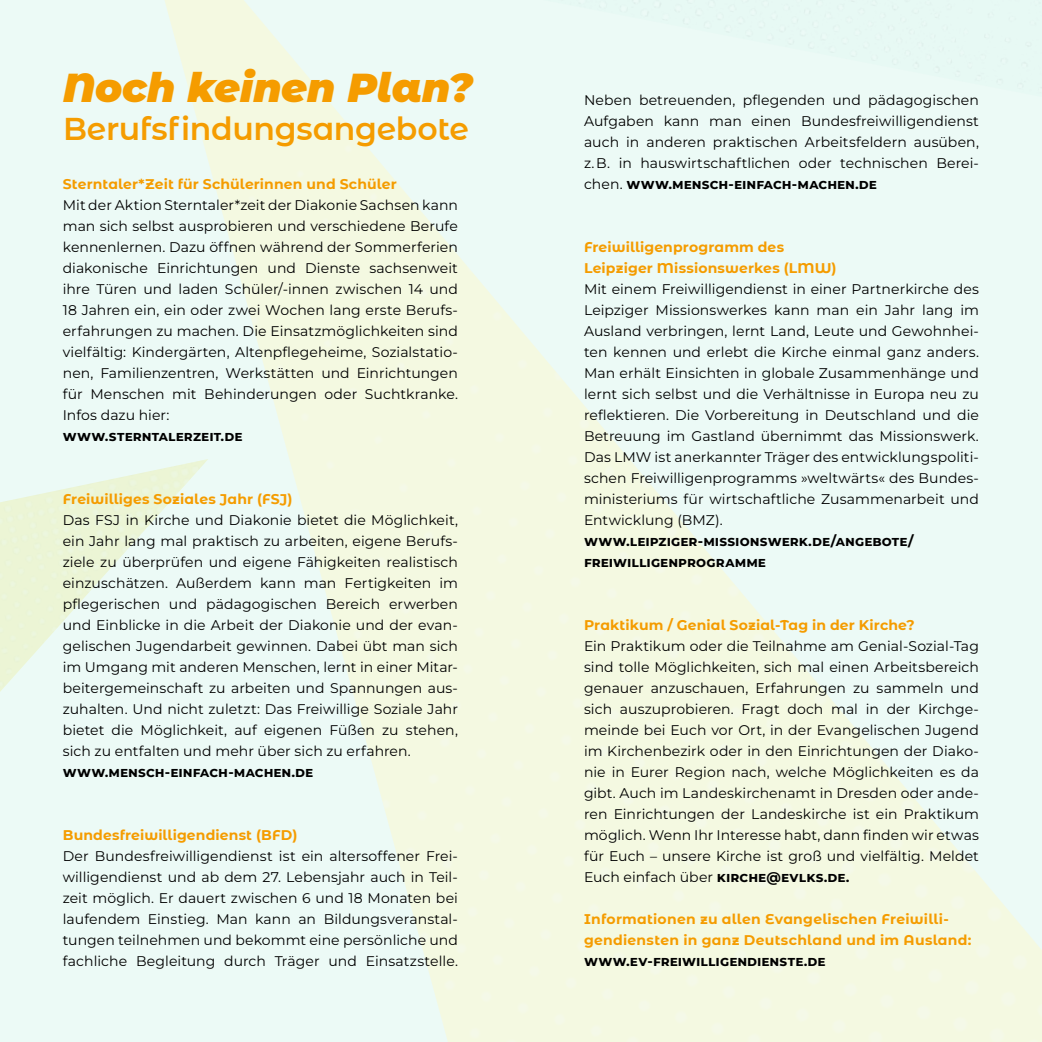
<style>
.page{position:relative;width:1042px;height:1042px;background:#fff}
.page>*{position:absolute;margin:0;border:0;box-sizing:border-box;transform-origin:0 0}
.t1{font:italic 900 40.25px "Montserrat Alternates";letter-spacing:-.005em;color:#f59c00}
.t2{font:600 31.5px "Montserrat Alternates";letter-spacing:-.01em;color:#f59c00}
.t3{font:100 14px/21px "Montserrat";letter-spacing:.005em;color:#000}
.t4{font:700 14px/21px "Montserrat Alternates";letter-spacing:.01em;color:#f59c00}
</style>
<div class="page">
<svg style="left:0;top:0;width:126px;height:1042px;background:#ebf9f1"></svg>
<h1 class="t1" style="left:63px;top:57px;width:411px">Noch keinen Plan?</h1>
<h2 class="t2" style="left:63px;top:106px;width:407px">Berufsfindungsangebote</h2>
<p class="t4" style="left:63px;top:173px;width:336px">Sterntaler*Zeit für Schülerinnen und Schüler</p>
<p class="t3" style="left:63px;top:194px;width:397px">Mit der Aktion Sterntaler*zeit der Diakonie Sachsen kann man sich selbst ausprobieren und verschiedene Berufe kennenlernen. Dazu öffnen während der Sommerferien diakonische Einrichtungen und Dienste sachsenweit ihre Türen und laden Schüler/-innen zwischen 14 und 18 Jahren ein, ein oder zwei Wochen lang erste Berufs&shy;erfahrungen zu machen. Die Einsatzmöglichkeiten sind vielfältig: Kindergärten, Altenpflegeheime, Sozialstatio&shy;nen, Familienzentren, Werkstätten und Einrichtungen für Menschen mit Behinderungen oder Suchtkranke.<br>Infos dazu hier:<br>www.sterntalerzeit.de</p>
<p class="t4" style="left:63px;top:488px;width:231px">Freiwilliges Soziales Jahr (FSJ)</p>
<p class="t3" style="left:63px;top:509px;width:397px">Das FSJ in Kirche und Diakonie bietet die Möglichkeit, ein Jahr lang mal praktisch zu arbeiten, eigene Berufs&shy;ziele zu überprüfen und eigene Fähigkeiten realistisch einzuschätzen. Außerdem kann man Fertigkeiten im pflegerischen und pädagogischen Bereich erwerben und Einblicke in die Arbeit der Diakonie und der evan&shy;gelischen Jugendarbeit gewinnen. Dabei übt man sich im Umgang mit anderen Menschen, lernt in einer Mitar&shy;beitergemeinschaft zu arbeiten und Spannungen aus&shy;zuhalten. Und nicht zuletzt: Das Freiwillige Soziale Jahr bietet die Möglichkeit, auf eigenen Füßen zu stehen, sich zu entfalten und mehr über sich zu erfahren. www.mensch-einfach-machen.de</p>
<p class="t4" style="left:63px;top:824px;width:236px">Bundesfreiwilligendienst (BFD)</p>
<p class="t3" style="left:63px;top:845px;width:397px;text-align:justify">Der Bundesfreiwilligendienst ist ein altersoffener Frei&shy;willigendienst und ab dem 27. Lebensjahr auch in Teil&shy;zeit möglich. Er dauert zwischen 6 und 18 Monaten bei laufendem Einstieg. Man kann an Bildungsveranstal&shy;tungen teilnehmen und bekommt eine persönliche und fachliche Begleitung durch Träger und Einsatzstelle.</p>
<p class="t3" style="left:584px;top:89px;width:396px;text-align:justify">Neben betreuenden, pflegenden und pädagogischen Aufgaben kann man einen Bundesfreiwilligendienst auch in anderen praktischen Arbeitsfeldern ausüben, z. B. in hauswirtschaftlichen oder technischen Berei&shy;chen. www.mensch-einfach-machen.de</p>
<p class="t4" style="left:584px;top:236px;width:254px">Freiwilligenprogramm des<br>Leipziger Missionswerkes (LMW)</p>
<p class="t3" style="left:584px;top:278px;width:396px">Mit einem Freiwilligendienst in einer Partnerkirche des Leipziger Missionswerkes kann man ein Jahr lang im Ausland verbringen, lernt Land, Leute und Gewohnhei&shy;ten kennen und erlebt die Kirche einmal ganz anders.<br>Man erhält Einsichten in globale Zusammenhänge und lernt sich selbst und die Verhältnisse in Europa neu zu reflektieren. Die Vorbereitung in Deutschland und die Betreuung im Gastland übernimmt das Missionswerk.<br>Das LMW ist anerkannter Träger des entwicklungspoliti&shy;schen Freiwilligenprogramms »weltwärts« des Bundes&shy;ministeriums für wirtschaftliche Zusammenarbeit und Entwicklung (BMZ). www.leipziger-missionswerk.de/angebote/ freiwilligenprogramme</p>
<p class="t4" style="left:584px;top:614px;width:332px">Praktikum / Genial Sozial-Tag in der Kirche?</p>
<p class="t3" style="left:584px;top:635px;width:396px;text-align:justify">Ein Praktikum oder die Teilnahme am Genial-Sozial-Tag sind tolle Möglichkeiten, sich mal einen Arbeitsbereich genauer anzuschauen, Erfahrungen zu sammeln und sich auszuprobieren. Fragt doch mal in der Kirchge&shy;meinde bei Euch vor Ort, in der Evangelischen Jugend im Kirchenbezirk oder in den Einrichtungen der Diako&shy;nie in Eurer Region nach, welche Möglichkeiten es da gibt. Auch im Landeskirchenamt in Dresden oder ande&shy;ren Einrichtungen der Landeskirche ist ein Praktikum möglich. Wenn Ihr Interesse habt, dann finden wir etwas für Euch – unsere Kirche ist groß und vielfältig. Meldet Euch einfach über kirche@evlks.de.</p>
<p class="t4" style="left:584px;top:908px;width:389px">Informationen zu allen Evangelischen Freiwilli&shy;gendiensten in ganz Deutschland und im Ausland:</p>
<p class="t3" style="left:584px;top:950px;width:243px">www.ev-freiwilligendienste.de</p>
</div>
